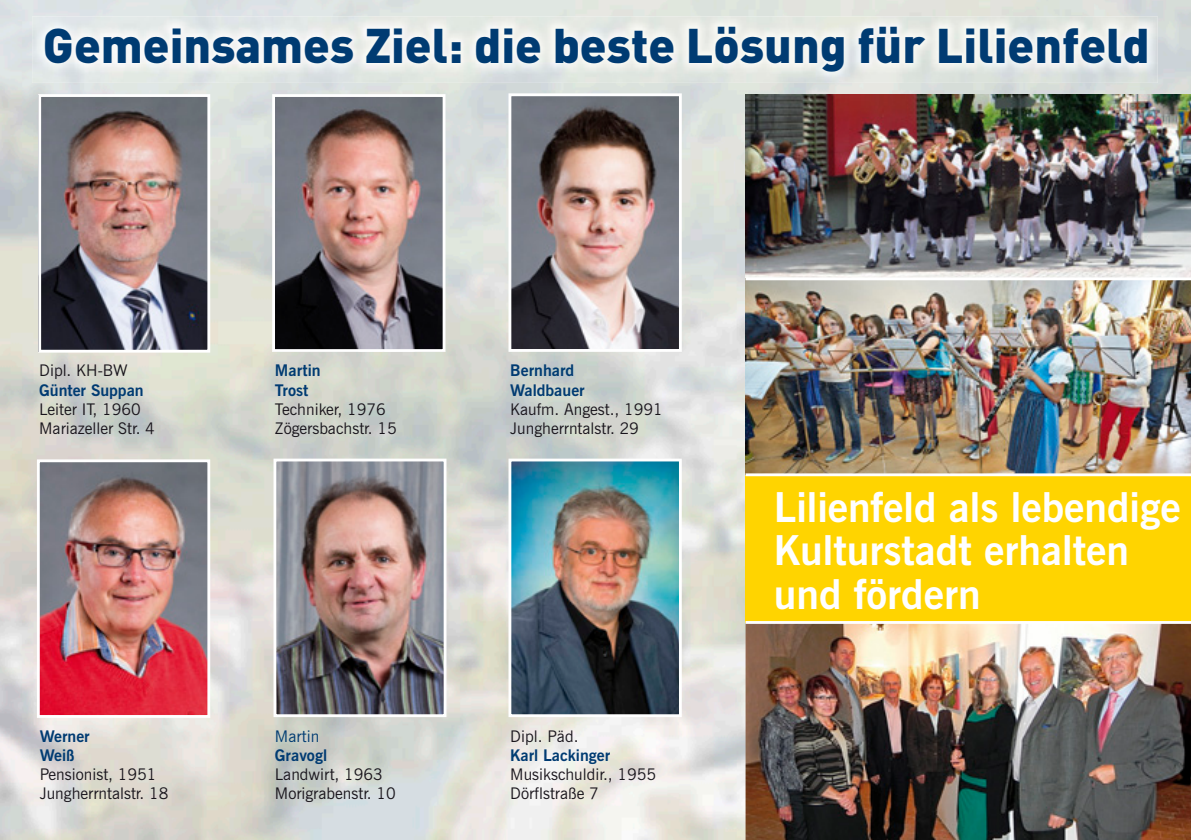
<style>
.page{position:relative;width:1191px;height:840px;background:#fff}
.page>*{position:absolute;margin:0;border:0;box-sizing:border-box;transform-origin:0 0}
.t1{font:900 48px "DIN";color:#003b72}
.t2{font:700 41px/43.4px "News Gothic BT";color:#fff}
.t3{font:16px/19.2px "News Gothic BT";color:#19151c}
.t4{font:700 16px/19.2px "News Gothic BT";color:#003b72}
.t5{font:16px "News Gothic BT";color:#003b72}
</style>
<div class="page">
<img style="left:0;top:0;width:1191px;height:839px">
<img style="left:32px;top:16px;width:1125px;height:67px">
<img style="left:276px;top:98px;width:165px;height:250px">
<img style="left:42px;top:98px;width:164px;height:250px">
<img style="left:512px;top:97px;width:166px;height:250px">
<img style="left:512px;top:462px;width:166px;height:250px">
<img style="left:277px;top:462px;width:165px;height:250px">
<img style="left:41px;top:463px;width:165px;height:250px">
<div style="left:38px;top:94px;width:172px;height:258px;border:3px solid #fff"></div>
<div style="left:272px;top:94px;width:173px;height:258px;border:3px solid #fff"></div>
<div style="left:508px;top:93px;width:174px;height:258px;border:3px solid #fff"></div>
<div style="left:37px;top:459px;width:173px;height:258px;border:3px solid #fff"></div>
<div style="left:273px;top:458px;width:173px;height:258px;border:3px solid #fff"></div>
<div style="left:508px;top:458px;width:174px;height:258px;border:3px solid #fff"></div>
<img style="left:745px;top:623px;width:446px;height:216px">
<img style="left:745px;top:95px;width:446px;height:378px">
<div style="left:745px;top:474px;width:446px;height:148px;background:#ffd400"></div>
<hr style="left:745px;top:277px;width:446px;height:3px;background:#fff">
<hr style="left:745px;top:473px;width:446px;height:3px;background:#fff">
<hr style="left:745px;top:620px;width:446px;height:3px;background:#fff">
<h1 class="t1" style="left:43px;top:13px;width:1108px">Gemeinsames Ziel: die beste Lösung für Lilienfeld</h1>
<p class="t3" style="left:39px;top:362px;width:90px">Dipl. KH-BW</p>
<p class="t3" style="left:39px;top:400px;width:117px">Leiter IT, 1960<br>Mariazeller Str. 4</p>
<p class="t4" style="left:39px;top:381px;width:106px">Günter Suppan</p>
<p class="t4" style="left:275px;top:362px;width:47px">Martin<br>Trost</p>
<p class="t3" style="left:275px;top:401px;width:123px">Techniker, 1976<br>Zögersbachstr. 15</p>
<p class="t4" style="left:510px;top:362px;width:76px">Bernhard<br>Waldbauer</p>
<p class="t3" style="left:510px;top:401px;width:154px">Kaufm. Angest., 1991<br>Jungherrntalstr. 29</p>
<p class="t4" style="left:40px;top:727px;width:52px">Werner<br>Weiß</p>
<p class="t3" style="left:40px;top:766px;width:130px">Pensionist, 1951<br>Jungherrntalstr. 18</p>
<p class="t5" style="left:275px;top:729px;width:46px">Martin</p>
<p class="t4" style="left:275px;top:746px;width:54px">Gravogl</p>
<p class="t3" style="left:275px;top:766px;width:122px">Landwirt, 1963<br>Morigrabenstr. 10</p>
<p class="t3" style="left:510px;top:727px;width:70px">Dipl. Päd.</p>
<p class="t3" style="left:510px;top:766px;width:147px">Musikschuldir., 1955<br>Dörflstraße 7</p>
<p class="t4" style="left:510px;top:747px;width:101px">Karl Lackinger</p>
<h2 class="t2" style="left:774px;top:489px;width:408px">Lilienfeld als lebendige<br>Kulturstadt erhalten und fördern</h2>
</div>
